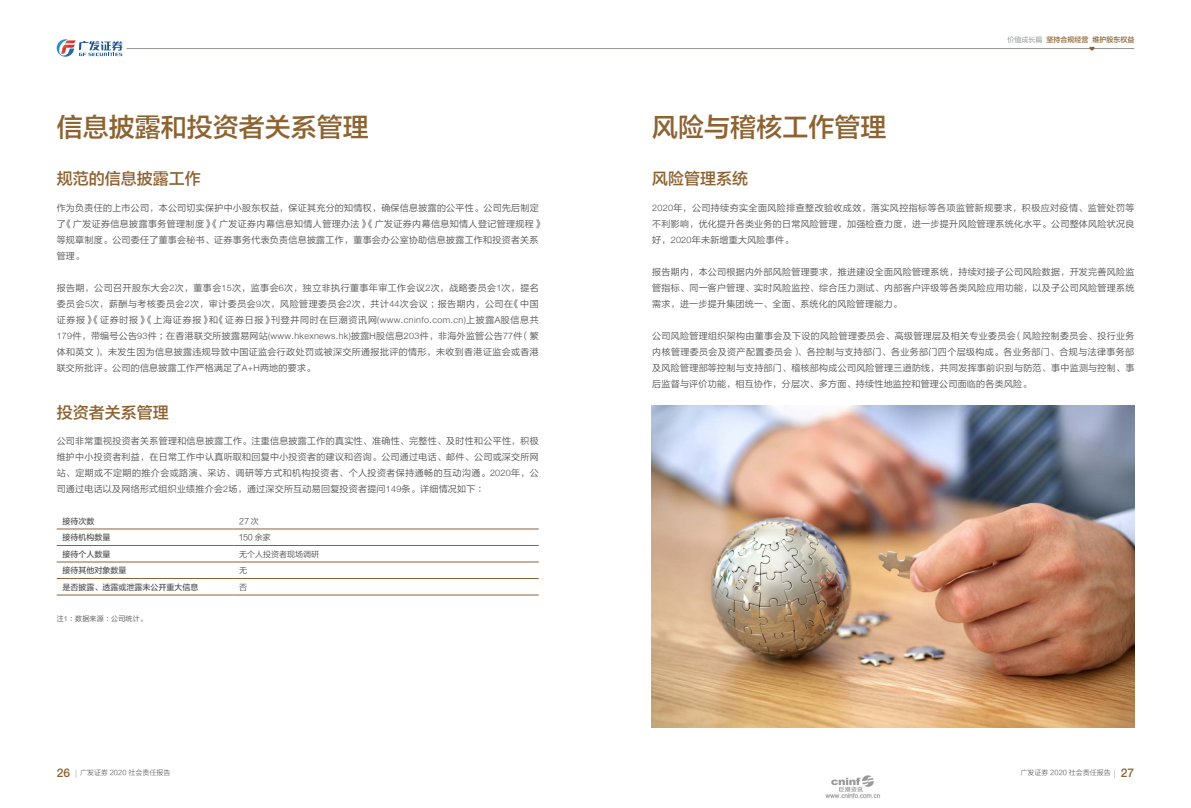
<style>
.page{position:relative;width:1191px;height:808px;background:#fff}
.page>*{position:absolute;margin:0;border:0;box-sizing:border-box;transform-origin:0 0}
.t1{font:26px "FZLTZHJW GB1 0";color:#8d6332}
.t2{font:16px "FZLTZHJW GB1 0";color:#8d6332}
.t3{font:9px/16px "FZLTXIHJW GB1 0";letter-spacing:.03em;color:#4b4c4d;text-align:justify}
.t4{font:8px "FZLTZHUNHJW GB1 0";color:#4b4c4d}
.t5{font:8px "FZLTXIHJW GB1 0";color:#4b4c4d}
.t6{font:7px "FZLTXHK";color:#57585a}
.t7{font:7px "FZLTZHJW GB1 0";color:#8d6332}
.t8{font:7px "FZLTXIHJW GB1 0";letter-spacing:.03em;color:#4b4c4d}
.s1{font-family:"Helvetica Neue";font-weight:300}
.s2{font-family:"FZLTHJW GB1 0";color:#939598}
.s3{font-family:"Helvetica Neue LT Std";font-weight:500;font-size:12px;color:#8d6332}
.s4{font-family:"Adobe Ming Std";font-weight:300;font-size:8px;color:#6c6d70}
</style>
<div class="page">
<hr style="left:126px;top:48px;width:1008px;height:1px;background:#939598">
<svg style="left:1089px;top:47px;width:5px;height:4px"></svg>
<svg style="left:57px;top:39px;width:66px;height:18px"></svg>
<svg style="left:57px;top:528px;width:482px;height:67px"></svg>
<svg style="left:233px;top:528px;width:1px;height:67px"></svg>
<hr style="left:57px;top:529px;width:176px;height:1px;background:#8d6332">
<hr style="left:233px;top:529px;width:306px;height:1px;background:#8d6332">
<hr style="left:57px;top:545px;width:176px;height:1px;background:#8d6332">
<hr style="left:233px;top:545px;width:306px;height:1px;background:#8d6332">
<hr style="left:57px;top:562px;width:176px;height:1px;background:#8d6332">
<hr style="left:233px;top:562px;width:306px;height:1px;background:#8d6332">
<hr style="left:57px;top:578px;width:176px;height:1px;background:#8d6332">
<hr style="left:233px;top:578px;width:306px;height:1px;background:#8d6332">
<hr style="left:57px;top:595px;width:176px;height:1px;background:#8d6332">
<hr style="left:233px;top:595px;width:306px;height:1px;background:#8d6332">
<img style="left:651px;top:405px;width:483px;height:322px">
<img style="left:825px;top:775px;width:55px;height:24px">
<h1 class="t1" style="left:57px;top:111px;width:313px">信息披露和投资者关系管理</h1>
<h2 class="t2" style="left:57px;top:169px;width:145px">规范的信息披露工作</h2>
<p class="t3" style="left:57px;top:200px;width:488px;text-align:left">作为负责任的上市公司，本公司切实保护中小股东权益，保证其充分的知情权，确保信息披露的公平性。公司先后制定了《广发证券信息披露事务管理制度》《广发证券内幕信息知情人管理办法》《广发证券内幕信息知情人登记管理规程》等规章制度。公司委任了董事会秘书、证券事务代表负责信息披露工作，董事会办公室协助信息披露工作和投资者关系管理。</p>
<p class="t3" style="left:57px;top:280px;width:483px">报告期，公司召开股东大会<span class="s1">2</span>次，董事会<span class="s1">15</span>次，监事会<span class="s1">6</span>次，独立非执行董事年审工作会议<span class="s1">2</span>次，战略委员会<span class="s1">1</span>次，提名委员会<span class="s1">5</span>次，薪酬与考核委员会<span class="s1">2</span>次，审计委员会<span class="s1">9</span>次，风险管理委员会<span class="s1">2</span>次，共计<span class="s1">44</span>次会议；报告期内，公司在《中国证券报》《证券时报》《上海证券报》和《证券日报》刊登并同时在巨潮资讯网<span class="s1">(www.cninfo.com.cn)</span>上披露<span class="s1">A</span>股信息共<span class="s1">179</span>件，带编号公告<span class="s1">93</span>件；在香港联交所披露易网站<span class="s1">(www.hkexnews.hk)</span>披露<span class="s1">H</span>股信息<span class="s1">203</span>件，非海外监管公告<span class="s1">77</span>件（繁体和英文），未发生因为信息披露违规导致中国证监会行政处罚或被深交所通报批评的情形，未收到香港证监会或香港联交所批评。公司的信息披露工作严格满足了<span class="s1">A+H</span>两地的要求。</p>
<h2 class="t2" style="left:57px;top:403px;width:113px">投资者关系管理</h2>
<p class="t3" style="left:57px;top:433px;width:483px">公司非常重视投资者关系管理和信息披露工作。注重信息披露工作的真实性、准确性、完整性、及时性和公平性，积极维护中小投资者利益，在日常工作中认真听取和回复中小投资者的建议和咨询。公司通过电话、邮件、公司或深交所网站、定期或不定期的推介会或路演、采访、调研等方式和机构投资者、个人投资者保持通畅的互动沟通。<span class="s1">2020</span>年，公司通过电话以及网络形式组织业绩推介会<span class="s1">2</span>场，通过深交所互动易回复投资者提问<span class="s1">149</span>条。详细情况如下：</p>
<p class="t4" style="left:62px;top:516px;width:33px">接待次数</p>
<p class="t5" style="left:239px;top:516px;width:21px">27 次</p>
<p class="t4" style="left:62px;top:533px;width:49px">接待机构数量</p>
<p class="t5" style="left:239px;top:533px;width:33px">150 余家</p>
<p class="t4" style="left:62px;top:549px;width:49px">接待个人数量</p>
<p class="t5" style="left:239px;top:549px;width:81px">无个人投资者现场调研</p>
<p class="t4" style="left:62px;top:566px;width:65px">接待其他对象数量</p>
<p class="t5" style="left:239px;top:566px;width:9px">无</p>
<p class="t4" style="left:62px;top:582px;width:137px">是否披露、透露或泄露未公开重大信息</p>
<p class="t5" style="left:239px;top:582px;width:9px">否</p>
<p class="t8" style="left:57px;top:614px;width:92px">注<span class="s1">1</span> ：数据来源：公司统计。</p>
<p class="t7" style="left:1007px;top:35px;width:128px"><span class="s2">价值成长篇</span> 坚持合规经营 维护股东权益</p>
<h1 class="t1" style="left:652px;top:111px;width:235px">风险与稽核工作管理</h1>
<h2 class="t2" style="left:652px;top:169px;width:97px">风险管理系统</h2>
<p class="t3" style="left:652px;top:200px;width:484px"><span class="s1">2020</span>年，公司持续夯实全面风险排查整改验收成效，落实风控指标等各项监管新规要求，积极应对疫情、监管处罚等不利影响，优化提升各类业务的日常风险管理，加强检查力度，进一步提升风险管理系统化水平。公司整体风险状况良好，<span class="s1">2020</span>年未新增重大风险事件。</p>
<p class="t3" style="left:652px;top:264px;width:483px">报告期内，本公司根据内外部风险管理要求，推进建设全面风险管理系统，持续对接子公司风险数据，开发完善风险监管指标、同一客户管理、实时风险监控、综合压力测试、内部客户评级等各类风险应用功能，以及子公司风险管理系统需求，进一步提升集团统一、全面、系统化的风险管理能力。</p>
<p class="t3" style="left:652px;top:328px;width:483px">公司风险管理组织架构由董事会及下设的风险管理委员会、高级管理层及相关专业委员会（风险控制委员会、投行业务内核管理委员会及资产配置委员会）、各控制与支持部门、各业务部门四个层级构成。各业务部门、合规与法律事务部及风险管理部等控制与支持部门、稽核部构成公司风险管理三道防线，共同发挥事前识别与防范、事中监测与控制、事后监督与评价功能，相互协作，分层次、多方面、持续性地监控和管理公司面临的各类风险。</p>
<p class="t6" style="left:57px;top:769px;width:115px"><span class="s3">26</span> <span class="s4">│</span>广发证券 2020 社会责任报告</p>
<p class="t6" style="left:1020px;top:769px;width:115px">广发证券 2020 社会责任报告<span class="s4">│</span> <span class="s3">27</span></p>
</div>
